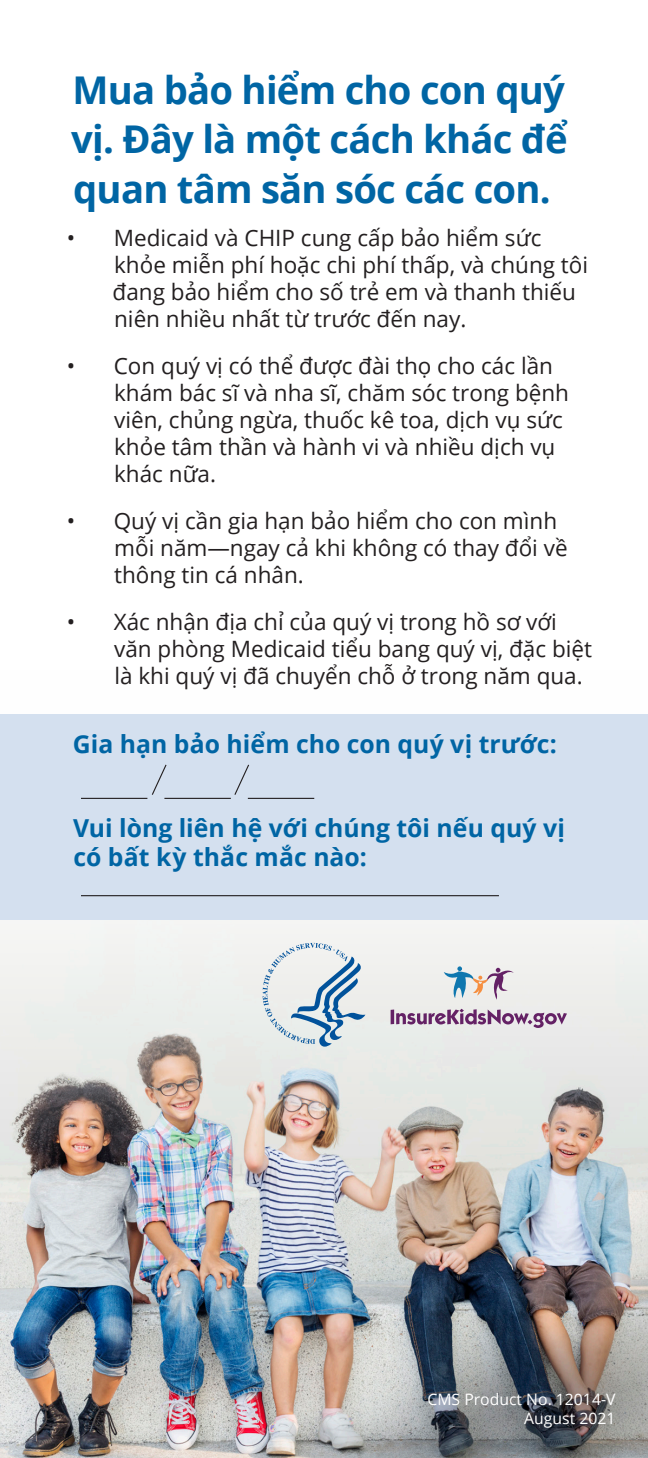
<style>
.page{position:relative;width:648px;height:1458px;background:#fff}
.page>*{position:absolute;margin:0;border:0;box-sizing:border-box;transform-origin:0 0}
.t1{font:700 38.25px/49.5px "Open Sans";letter-spacing:-.02em;color:#0065a4;text-align:justify}
.text_info{font:700 24.75px/29.2px "Open Sans";letter-spacing:.005em;color:#0065a4}
.t2{font:22.5px/27px "Open Sans";color:#231f20}
.file_info{font:15.75px "Open Sans";color:#fff}
</style>
<div class="page">
<img style="left:0;top:714px;width:648px;height:744px">
<div style="left:0;top:715px;width:648px;height:205px;background:#d4e0ef"></div>
<svg style="left:263px;top:943px;width:102px;height:104px"></svg>
<svg style="left:444px;top:966px;width:70px;height:34px;background:#c7cad1"></svg>
<hr style="left:391px;top:1010px;width:3px;height:14px;background:#642165">
<svg style="left:396px;top:1009px;width:171px;height:19px;background:#b9a1b9"></svg>
<hr style="left:81px;top:895px;width:418px;height:1px;background:#231f20">
<hr style="left:81px;top:798px;width:66px;height:1px;background:#231f20">
<hr style="left:164px;top:798px;width:67px;height:1px;background:#231f20">
<hr style="left:248px;top:798px;width:66px;height:1px;background:#231f20">
<svg style="left:234px;top:764px;width:15px;height:31px"></svg>
<svg style="left:151px;top:764px;width:16px;height:31px"></svg>
<h1 class="t1" style="left:71px;top:64px;width:498px">Mua bảo hiểm cho con quý vị. Đây là một cách khác để quan tâm săn sóc các con.</h1>
<p class="t2" style="left:113px;top:223px;width:477px;text-indent:-46px">• Medicaid và CHIP cung cấp bảo hiểm sức khỏe miễn phí hoặc chi phí thấp, và chúng tôi đang bảo hiểm cho số trẻ em và thanh thiếu niên nhiều nhất từ trước đến nay.</p>
<p class="t2" style="left:114px;top:352px;width:456px;text-indent:-47px">• Con quý vị có thể được đài thọ cho các lần khám bác sĩ và nha sĩ, chăm sóc trong bệnh viên, chủng ngừa, thuốc kê toa, dịch vụ sức khỏe tâm thần và hành vi và nhiều dịch vụ khác nữa.</p>
<p class="t2" style="left:114px;top:507px;width:455px;text-indent:-47px">• Quý vị cần gia hạn bảo hiểm cho con mình mỗi năm—ngay cả khi không có thay đổi về thông tin cá nhân.</p>
<p class="t2" style="left:114px;top:608px;width:479px;text-indent:-47px">• Xác nhận địa chỉ của quý vị trong hồ sơ với văn phòng Medicaid tiểu bang quý vị, đặc biệt là khi quý vị đã chuyển chỗ ở trong năm qua.</p>
<p class="text_info" style="left:73px;top:729px;width:485px">Gia hạn bảo hiểm cho con quý vị trước:</p>
<p class="text_info" style="left:73px;top:813px;width:494px">Vui lòng liên hệ với chúng tôi nếu quý vị có bất kỳ thắc mắc nào:</p>
<p class="file_info" style="left:427px;top:1389px;width:189px">CMS Product No. 12014-V</p>
<p class="file_info" style="left:524px;top:1407px;width:93px">August 2021</p>
</div>
